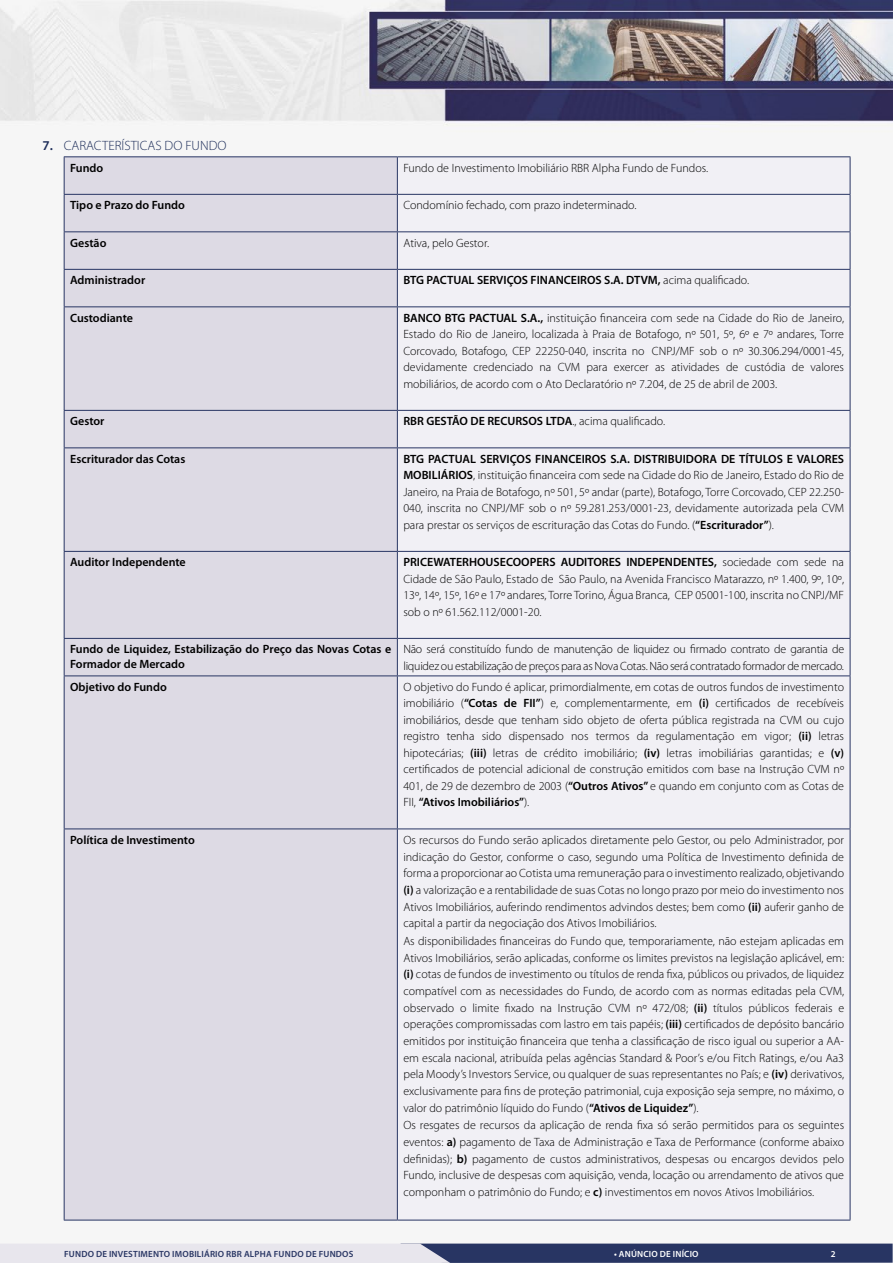
<style>
.page{position:relative;width:893px;height:1263px;background:#fff}
.page>*{position:absolute;margin:0;border:0;box-sizing:border-box;transform-origin:0 0}
.t1{font:300 13.5px "Myriad Pro";color:#1d2d59}
.t2{font:300 12px/16.6px "Myriad Pro";color:#000;text-align:justify}
.t3{font:600 12px/15px "Myriad Pro";color:#000}
.t4{font:300 12px/16.5px "Myriad Pro";letter-spacing:-.02em;color:#000}
.t5{font:600 9px "Myriad Pro";letter-spacing:.02em;color:#283563}
.t6{font:600 9px "Myriad Pro";letter-spacing:.02em;color:#fff}
.s1{font-weight:600}
.s2{font-weight:300}
</style>
<div class="page">
<img style="left:0;top:0;width:893px;height:1221px">
<svg style="left:0;top:1243px;width:893px;height:20px;background:#898fa9"></svg>
<div style="left:65px;top:157px;width:332px;height:1063px;background:#dddae4"></div>
<div style="left:398px;top:157px;width:452px;height:1063px;background:#f1f0f5"></div>
<hr style="left:64px;top:156px;width:333px;height:1px;background:#283563">
<hr style="left:64px;top:157px;width:1px;height:37px;background:#283563">
<hr style="left:397px;top:156px;width:453px;height:1px;background:#283563">
<hr style="left:397px;top:157px;width:1px;height:37px;background:#283563">
<hr style="left:850px;top:157px;width:1px;height:37px;background:#283563">
<hr style="left:64px;top:194px;width:333px;height:1px;background:#283563">
<hr style="left:64px;top:195px;width:1px;height:36px;background:#283563">
<hr style="left:397px;top:194px;width:453px;height:1px;background:#283563">
<hr style="left:397px;top:195px;width:1px;height:36px;background:#283563">
<hr style="left:850px;top:195px;width:1px;height:36px;background:#283563">
<hr style="left:64px;top:231px;width:333px;height:1px;background:#283563">
<hr style="left:64px;top:232px;width:1px;height:37px;background:#283563">
<hr style="left:397px;top:231px;width:453px;height:1px;background:#283563">
<hr style="left:397px;top:232px;width:1px;height:37px;background:#283563">
<hr style="left:850px;top:232px;width:1px;height:37px;background:#283563">
<hr style="left:64px;top:269px;width:333px;height:1px;background:#283563">
<hr style="left:64px;top:270px;width:1px;height:36px;background:#283563">
<hr style="left:397px;top:269px;width:453px;height:1px;background:#283563">
<hr style="left:397px;top:270px;width:1px;height:36px;background:#283563">
<hr style="left:850px;top:270px;width:1px;height:36px;background:#283563">
<hr style="left:64px;top:306px;width:333px;height:1px;background:#283563">
<hr style="left:64px;top:307px;width:1px;height:103px;background:#283563">
<hr style="left:397px;top:306px;width:453px;height:1px;background:#283563">
<hr style="left:397px;top:307px;width:1px;height:103px;background:#283563">
<hr style="left:850px;top:307px;width:1px;height:103px;background:#283563">
<hr style="left:64px;top:410px;width:333px;height:1px;background:#283563">
<hr style="left:64px;top:411px;width:1px;height:36px;background:#283563">
<hr style="left:397px;top:410px;width:453px;height:1px;background:#283563">
<hr style="left:397px;top:411px;width:1px;height:36px;background:#283563">
<hr style="left:850px;top:411px;width:1px;height:36px;background:#283563">
<hr style="left:64px;top:447px;width:333px;height:1px;background:#283563">
<hr style="left:64px;top:448px;width:1px;height:103px;background:#283563">
<hr style="left:397px;top:447px;width:453px;height:1px;background:#283563">
<hr style="left:397px;top:448px;width:1px;height:103px;background:#283563">
<hr style="left:850px;top:448px;width:1px;height:103px;background:#283563">
<hr style="left:64px;top:551px;width:333px;height:1px;background:#283563">
<hr style="left:64px;top:552px;width:1px;height:86px;background:#283563">
<hr style="left:397px;top:551px;width:453px;height:1px;background:#283563">
<hr style="left:397px;top:552px;width:1px;height:86px;background:#283563">
<hr style="left:850px;top:552px;width:1px;height:86px;background:#283563">
<hr style="left:64px;top:638px;width:333px;height:1px;background:#283563">
<hr style="left:64px;top:639px;width:1px;height:36px;background:#283563">
<hr style="left:397px;top:638px;width:453px;height:1px;background:#283563">
<hr style="left:397px;top:639px;width:1px;height:36px;background:#283563">
<hr style="left:850px;top:639px;width:1px;height:36px;background:#283563">
<hr style="left:64px;top:675px;width:333px;height:1px;background:#283563">
<hr style="left:64px;top:676px;width:1px;height:152px;background:#283563">
<hr style="left:397px;top:675px;width:453px;height:1px;background:#283563">
<hr style="left:397px;top:676px;width:1px;height:152px;background:#283563">
<hr style="left:850px;top:676px;width:1px;height:152px;background:#283563">
<hr style="left:64px;top:829px;width:1px;height:391px;background:#283563">
<hr style="left:397px;top:829px;width:1px;height:391px;background:#283563">
<hr style="left:850px;top:829px;width:1px;height:391px;background:#283563">
<hr style="left:64px;top:828px;width:333px;height:1px;background:#283563">
<hr style="left:397px;top:828px;width:453px;height:1px;background:#283563">
<hr style="left:64px;top:1220px;width:333px;height:1px;background:#283563">
<hr style="left:397px;top:1220px;width:453px;height:1px;background:#283563">
<p class="t1" style="left:43px;top:139px;width:185px"><span class="s1">7.</span> CARACTERÍSTICAS DO FUNDO</p>
<p class="t3" style="left:70px;top:160px;width:35px">Fundo</p>
<p class="t2" style="left:403px;top:160px;width:306px">Fundo de Investimento Imobiliário RBR Alpha Fundo de Fundos.</p>
<p class="t3" style="left:70px;top:197px;width:116px">Tipo e Prazo do Fundo</p>
<p class="t2" style="left:403px;top:197px;width:235px">Condomínio fechado, com prazo indeterminado.</p>
<p class="t3" style="left:70px;top:235px;width:38px">Gestão</p>
<p class="t2" style="left:403px;top:235px;width:87px">Ativa, pelo Gestor.</p>
<p class="t3" style="left:70px;top:272px;width:77px">Administrador</p>
<p class="t3" style="left:403px;top:272px;width:347px">BTG PACTUAL SERVIÇOS FINANCEIROS S.A. DTVM, <span class="s2">acima qualificado.</span></p>
<p class="t3" style="left:70px;top:310px;width:64px">Custodiante</p>
<p class="t2" style="left:403px;top:310px;width:442px"><span class="s1">BANCO BTG PACTUAL S.A.,</span> instituição financeira com sede na Cidade do Rio de Janeiro, Estado do Rio de Janeiro, localizada à Praia de Botafogo, nº 501, 5º, 6º e 7º andares, Torre Corcovado, Botafogo, CEP 22250-040, inscrita no CNPJ/MF sob o nº 30.306.294/0001-45, devidamente credenciado na CVM para exercer as atividades de custódia de valores mobiliários, de acordo com o Ato Declaratório nº 7.204, de 25 de abril de 2003.</p>
<p class="t3" style="left:70px;top:413px;width:36px">Gestor</p>
<p class="t3" style="left:403px;top:413px;width:263px">RBR GESTÃO DE RECURSOS LTDA<span class="s2">., acima qualificado.</span></p>
<p class="t3" style="left:70px;top:451px;width:117px">Escriturador das Cotas</p>
<p class="t2" style="left:403px;top:451px;width:442px"><span class="s1">BTG PACTUAL SERVIÇOS FINANCEIROS S.A. DISTRIBUIDORA DE TÍTULOS E VALORES MOBILIÁRIOS</span>, instituição financeira com sede na Cidade do Rio de Janeiro, Estado do Rio de Janeiro, na Praia de Botafogo, nº 501, 5º andar (parte), Botafogo, Torre Corcovado, CEP 22.250- 040, inscrita no CNPJ/MF sob o nº 59.281.253/0001-23, devidamente autorizada pela CVM para prestar os serviços de escrituração das Cotas do Fundo. (<span class="s1">“Escriturador”</span>).</p>
<p class="t3" style="left:70px;top:554px;width:117px">Auditor Independente</p>
<p class="t2" style="left:403px;top:554px;width:442px"><span class="s1">PRICEWATERHOUSECOOPERS AUDITORES INDEPENDENTES,</span> sociedade com sede na Cidade de São Paulo, Estado de São Paulo, na Avenida Francisco Matarazzo, nº 1.400, 9º, 10º, 13º, 14º, 15º, 16º e 17º andares, Torre Torino, Água Branca, CEP 05001-100, inscrita no CNPJ/MF sob o nº 61.562.112/0001-20.</p>
<p class="t3" style="left:70px;top:641px;width:323px">Fundo de Liquidez, Estabilização do Preço das Novas Cotas e<br>Formador de Mercado</p>
<p class="t4" style="left:403px;top:641px;width:442px">Não será constituído fundo de manutenção de liquidez ou firmado contrato de garantia de liquidez ou estabilização de preços para as Nova Cotas. Não será contratado formador de mercado.</p>
<p class="t3" style="left:70px;top:679px;width:98px">Objetivo do Fundo</p>
<p class="t2" style="left:403px;top:679px;width:442px">O objetivo do Fundo é aplicar, primordialmente, em cotas de outros fundos de investimento imobiliário (<span class="s1">“Cotas de FII”</span>) e, complementarmente, em <span class="s1">(i)</span> certificados de recebíveis imobiliários, desde que tenham sido objeto de oferta pública registrada na CVM ou cujo registro tenha sido dispensado nos termos da regulamentação em vigor; <span class="s1">(ii)</span> letras hipotecárias; <span class="s1">(iii)</span> letras de crédito imobiliário; <span class="s1">(iv)</span> letras imobiliárias garantidas; e <span class="s1">(v) </span>certificados de potencial adicional de construção emitidos com base na Instrução CVM nº 401, de 29 de dezembro de 2003 (<span class="s1">“Outros Ativos”</span> e quando em conjunto com as Cotas de FII, <span class="s1">“Ativos Imobiliários”</span>).</p>
<p class="t3" style="left:70px;top:832px;width:126px">Política de Investimento</p>
<p class="t2" style="left:403px;top:832px;width:442px">Os recursos do Fundo serão aplicados diretamente pelo Gestor, ou pelo Administrador, por indicação do Gestor, conforme o caso, segundo uma Política de Investimento definida de forma a proporcionar ao Cotista uma remuneração para o investimento realizado, objetivando <span class="s1">(i)</span> a valorização e a rentabilidade de suas Cotas no longo prazo por meio do investimento nos Ativos Imobiliários, auferindo rendimentos advindos destes; bem como <span class="s1">(ii)</span> auferir ganho de capital a partir da negociação dos Ativos Imobiliários.</p>
<p class="t2" style="left:403px;top:933px;width:442px">As disponibilidades financeiras do Fundo que, temporariamente, não estejam aplicadas em Ativos Imobiliários, serão aplicadas, conforme os limites previstos na legislação aplicável, em: <span class="s1">(i)</span> cotas de fundos de investimento ou títulos de renda fixa, públicos ou privados, de liquidez compatível com as necessidades do Fundo, de acordo com as normas editadas pela CVM, observado o limite fixado na Instrução CVM nº 472/08; <span class="s1">(ii)</span> títulos públicos federais e operações compromissadas com lastro em tais papéis; <span class="s1">(iii)</span> certificados de depósito bancário emitidos por instituição financeira que tenha a classificação de risco igual ou superior a AA&shy;em escala nacional, atribuída pelas agências Standard &amp; Poor’s e/ou Fitch Ratings, e/ou Aa3 pela Moody’s Investors Service, ou qualquer de suas representantes no País; e <span class="s1">(iv)</span> derivativos, exclusivamente para fins de proteção patrimonial, cuja exposição seja sempre, no máximo, o valor do patrimônio líquido do Fundo (<span class="s1">“Ativos de Liquidez”</span>).</p>
<p class="t2" style="left:403px;top:1117px;width:442px">Os resgates de recursos da aplicação de renda fixa só serão permitidos para os seguintes eventos: <span class="s1">a)</span> pagamento de Taxa de Administração e Taxa de Performance (conforme abaixo definidas); <span class="s1">b)</span> pagamento de custos administrativos, despesas ou encargos devidos pelo Fundo, inclusive de despesas com aquisição, venda, locação ou arrendamento de ativos que componham o patrimônio do Fundo; e <span class="s1">c)</span> investimentos em novos Ativos Imobiliários.</p>
<p class="t5" style="left:64px;top:1248px;width:291px">FUNDO DE INVESTIMENTO IMOBILIÁRIO RBR ALPHA FUNDO DE FUNDOS</p>
<p class="t6" style="left:614px;top:1248px;width:86px">• ANÚNCIO DE INÍCIO</p>
<p class="t6" style="left:831px;top:1248px;width:6px">2</p>
</div>
